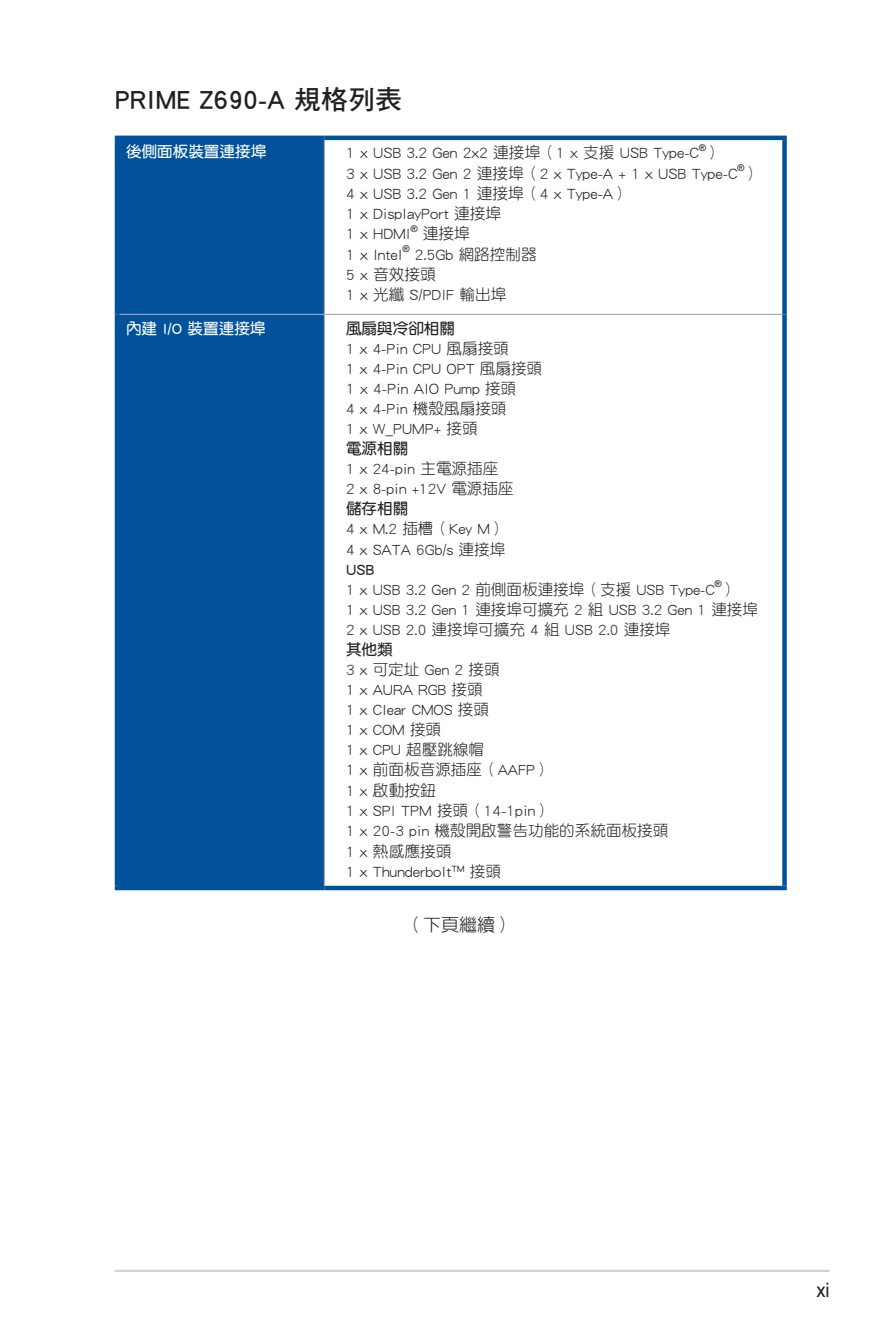
<style>
.page{position:relative;width:893px;height:1340px;background:#fff}
.page>*{position:absolute;margin:0;border:0;box-sizing:border-box;transform-origin:0 0}
.t1{font:27px "DF Hei Std W7";color:#231f20}
.t2{font:20.25px "Helvetica";color:#231f20;scale:.9 1}
.t3{font:18px "DF Yuan Std W3";color:#231f20}
.t4{font:15.75px/20.2px "DF Yuan Std W3";color:#231f20}
.t5{font:15.53px/20px "DF Yuan Std W3";color:#231f20}
.t6{font:15.53px "DF Yuan Std W7";color:#231f20}
.t7{font:15.53px "DF Yuan Std W7";color:#fff}
.t8{font:9.22px "Helvetica";color:#231f20}
.s1{font-size:15.53px}
.s2{font-size:15.75px}
</style>
<div class="page">
<hr style="left:115px;top:1269px;width:714px;height:2px;background:#d1d2d4">
<div style="left:119px;top:140px;width:205px;height:745px;background:#01529a"></div>
<hr style="left:324px;top:140px;width:1px;height:174px;background:#a8a9ad">
<hr style="left:119px;top:314px;width:205px;height:1px;background:#a8a9ad">
<hr style="left:324px;top:314px;width:458px;height:1px;background:#a8a9ad">
<hr style="left:324px;top:315px;width:1px;height:570px;background:#a8a9ad">
<hr style="left:115px;top:140px;width:4px;height:174px;background:#01529a">
<hr style="left:115px;top:136px;width:209px;height:4px;background:#01529a">
<hr style="left:324px;top:136px;width:463px;height:4px;background:#01529a">
<div style="left:782px;top:140px;width:5px;height:174px;background:#01529a"></div>
<hr style="left:115px;top:314px;width:4px;height:571px;background:#01529a">
<div style="left:115px;top:885px;width:209px;height:5px;background:#01529a"></div>
<div style="left:782px;top:314px;width:5px;height:571px;background:#01529a"></div>
<div style="left:324px;top:885px;width:463px;height:5px;background:#01529a"></div>
<h1 class="t1" style="left:115px;top:85px;width:289px">PRIME Z690-A 規格列表</h1>
<p class="t8" style="left:699px;top:142px;width:8px">®</p>
<p class="t4" style="left:346px;top:162px;width:415px">3 x USB 3.2 Gen 2 連接埠（2 x Type-A + 1 x USB Type-C ）</p>
<p class="t7" style="left:126px;top:143px;width:142px">後側面板裝置連接埠</p>
<p class="t4" style="left:346px;top:142px;width:377px">1 x USB 3.2 Gen 2x2 連接埠（1 x 支援 USB Type-C ）</p>
<p class="t8" style="left:737px;top:162px;width:8px">®</p>
<p class="t4" style="left:346px;top:183px;width:284px">4 x USB 3.2 Gen 1 連接埠（4 x Type-A）<br>1 x DisplayPort 連接埠<br>1 x HDMI</p>
<p class="t8" style="left:411px;top:223px;width:8px">®</p>
<p class="t4" style="left:423px;top:223px;width:49px">連接埠</p>
<p class="t8" style="left:403px;top:243px;width:8px">®</p>
<p class="t4" style="left:346px;top:243px;width:192px;text-indent:69px">2.5Gb <span class="s1">網路控制器<br></span>5 x 音效接頭</p>
<p class="t5" style="left:346px;top:284px;width:162px"><span class="s2">1 x</span> 光纖 S/PDIF 輸出埠</p>
<p class="t4" style="left:346px;top:243px;width:58px">1 x Intel</p>
<p class="t7" style="left:126px;top:320px;width:141px">內建 I/O 裝置連接埠</p>
<p class="t6" style="left:346px;top:320px;width:111px">風扇與冷卻相關</p>
<p class="t5" style="left:346px;top:338px;width:198px">1 x 4-Pin CPU 風扇接頭<br>1 x 4-Pin CPU OPT 風扇接頭</p>
<p class="t4" style="left:346px;top:378px;width:172px">1 x 4-Pin AIO Pump <span class="s1">接頭</span></p>
<p class="t5" style="left:346px;top:398px;width:162px">4 x 4-Pin 機殼風扇接頭<br>1 x W_PUMP+ 接頭</p>
<p class="t6" style="left:346px;top:440px;width:64px">電源相關</p>
<p class="t5" style="left:346px;top:458px;width:169px">1 x 24-pin 主電源插座<br>2 x 8-pin +12V 電源插座</p>
<p class="t6" style="left:346px;top:500px;width:64px">儲存相關</p>
<p class="t5" style="left:346px;top:518px;width:161px">4 x M.2 插槽（Key M）<br>4 x SATA 6Gb/s 連接埠</p>
<p class="t6" style="left:346px;top:560px;width:30px">USB</p>
<p class="t5" style="left:346px;top:579px;width:393px">1 x USB 3.2 Gen 2 前側面板連接埠（支援 USB Type-C ）</p>
<p class="t8" style="left:715px;top:578px;width:8px">®</p>
<p class="t5" style="left:346px;top:599px;width:414px">1 x USB 3.2 Gen 1 連接埠可擴充 2 組 USB 3.2 Gen 1 連接埠<br>2 x USB 2.0 連接埠可擴充 4 組 USB 2.0 連接埠</p>
<p class="t6" style="left:346px;top:641px;width:48px">其他類</p>
<p class="t5" style="left:346px;top:659px;width:206px">3 x 可定址 Gen 2 接頭<br>1 x AURA RGB 接頭<br>1 x Clear CMOS 接頭<br>1 x COM 接頭<br>1 x CPU 超壓跳線帽<br><span class="s2">1 x</span> 前面板音源插座（AAFP）</p>
<p class="t4" style="left:346px;top:779px;width:207px">1 x 啟動按鈕<br>1 x SPI TPM <span class="s1">接頭（</span>14-1pin<span class="s1">）</span></p>
<p class="t5" style="left:346px;top:820px;width:324px"><span class="s2">1 x</span> 20-3 pin 機殼開啟警告功能的系統面板接頭</p>
<p class="t4" style="left:346px;top:840px;width:157px">1 x 熱感應接頭<br>1 x Thunderbolt™ <span class="s1">接頭</span></p>
<p class="t3" style="left:405px;top:914px;width:109px">（下頁繼續）</p>
<h2 class="t2" style="left:816px;top:1277px;width:16px">xi</h2>
</div>
